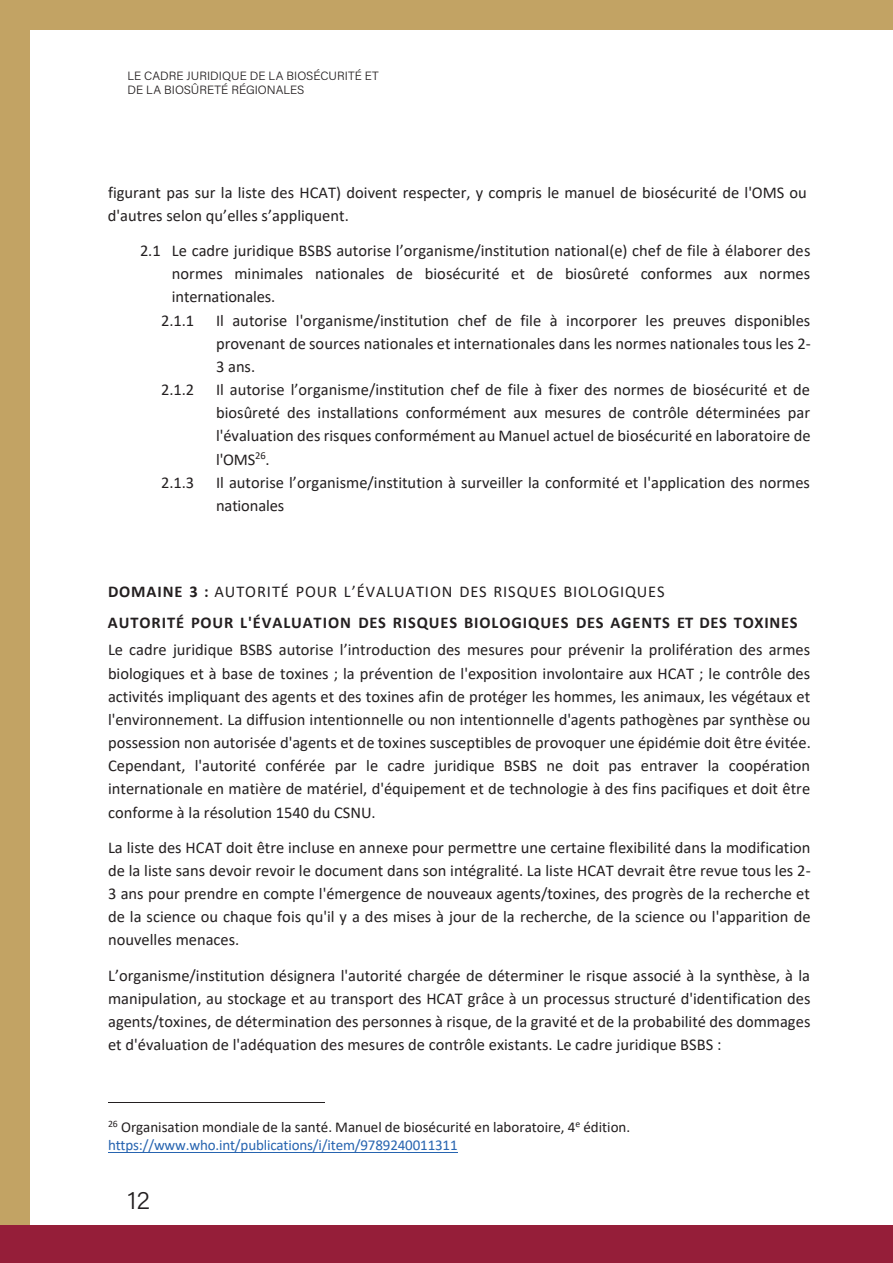
<style>
.page{position:relative;width:893px;height:1263px;background:#fff}
.page>*{position:absolute;margin:0;border:0;box-sizing:border-box;transform-origin:0 0}
.t1{font:300 25.5px "Acumin Pro";color:#231f20}
.t2{font:16.5px/23.1px "Calibri";color:#231f20;text-align:justify}
.t3{font:700 16.5px/30.6px "Calibri";letter-spacing:.05em;color:#231f20}
.t4{font:15px/18.3px "Calibri";letter-spacing:-.005em;color:#231f20}
.t5{font:300 12px/14.4px "Acumin Pro";color:#231f20}
.s1{font-weight:400}
.s2{color:#2764b0}
</style>
<div class="page">
<div style="left:0;top:0;width:30px;height:1235px;background:#c2a364"></div>
<div style="left:0;top:1225px;width:893px;height:38px;background:#951e39"></div>
<div style="left:0;top:0;width:893px;height:30px;background:#c2a364"></div>
<hr style="left:108px;top:1152px;width:349px;height:1px;background:#2764b0">
<hr style="left:108px;top:1102px;width:216px;height:1px;background:#231f20">
<p class="t5" style="left:128px;top:68px;width:253px">LE CADRE JURIDIQUE DE LA BIOSÉCURITÉ ET<br>DE LA BIOSÛRETÉ RÉGIONALES</p>
<p class="t2" style="left:108px;top:180px;width:700px">figurant pas sur la liste des HCAT) doivent respecter, y compris le manuel de biosécurité de l'OMS ou d'autres selon qu’elles s’appliquent.</p>
<p class="t2" style="left:140px;top:239px;width:672px">2.1 Le cadre juridique BSBS autorise l’organisme/institution national(e) chef de file à élaborer des</p>
<p class="t2" style="left:172px;top:262px;width:640px">normes minimales nationales de biosécurité et de biosûreté conformes aux normes</p>
<p class="t2" style="left:172px;top:285px;width:105px">internationales.</p>
<p class="t2" style="left:161px;top:308px;width:35px">2.1.1</p>
<p class="t2" style="left:216px;top:308px;width:596px">Il autorise l'organisme/institution chef de file à incorporer les preuves disponibles provenant de sources nationales et internationales dans les normes nationales tous les 2- 3 ans.</p>
<p class="t2" style="left:161px;top:378px;width:35px">2.1.2</p>
<p class="t2" style="left:216px;top:378px;width:596px">Il autorise l’organisme/institution chef de file à fixer des normes de biosécurité et de biosûreté des installations conformément aux mesures de contrôle déterminées par l'évaluation des risques conformément au Manuel actuel de biosécurité en laboratoire de l'OMS<sup>26</sup>.</p>
<p class="t2" style="left:161px;top:470px;width:35px">2.1.3</p>
<p class="t2" style="left:216px;top:470px;width:595px">Il autorise l’organisme/institution à surveiller la conformité et l'application des normes nationales</p>
<p class="t3" style="left:108px;top:576px;width:691px">DOMAINE 3 : <span class="s1">AUTORITÉ POUR L’ÉVALUATION DES RISQUES BIOLOGIQUES<br></span>AUTORITÉ POUR L'ÉVALUATION DES RISQUES BIOLOGIQUES DES AGENTS ET DES TOXINES</p>
<p class="t2" style="left:108px;top:638px;width:704px">Le cadre juridique BSBS autorise l’introduction des mesures pour prévenir la prolifération des armes biologiques et à base de toxines ; la prévention de l'exposition involontaire aux HCAT ; le contrôle des activités impliquant des agents et des toxines afin de protéger les hommes, les animaux, les végétaux et l'environnement. La diffusion intentionnelle ou non intentionnelle d'agents pathogènes par synthèse ou possession non autorisée d'agents et de toxines susceptibles de provoquer une épidémie doit être évitée.<br>Cependant, l'autorité conférée par le cadre juridique BSBS ne doit pas entraver la coopération internationale en matière de matériel, d'équipement et de technologie à des fins pacifiques et doit être conforme à la résolution 1540 du CSNU.</p>
<p class="t2" style="left:108px;top:835px;width:704px">La liste des HCAT doit être incluse en annexe pour permettre une certaine flexibilité dans la modification de la liste sans devoir revoir le document dans son intégralité. La liste HCAT devrait être revue tous les 2- 3 ans pour prendre en compte l'émergence de nouveaux agents/toxines, des progrès de la recherche et de la science ou chaque fois qu'il y a des mises à jour de la recherche, de la science ou l'apparition de nouvelles menaces.</p>
<p class="t2" style="left:108px;top:963px;width:704px">L’organisme/institution désignera l'autorité chargée de déterminer le risque associé à la synthèse, à la manipulation, au stockage et au transport des HCAT grâce à un processus structuré d'identification des agents/toxines, de détermination des personnes à risque, de la gravité et de la probabilité des dommages et d'évaluation de l'adéquation des mesures de contrôle existants. Le cadre juridique BSBS :</p>
<p class="t4" style="left:108px;top:1118px;width:524px"><sup>26</sup> Organisation mondiale de la santé. Manuel de biosécurité en laboratoire, 4<sup>e</sup> édition. <span class="s2">https://www.who.int/publications/i/item/9789240011311</span></p>
<h1 class="t1" style="left:128px;top:1183px;width:24px">12</h1>
</div>
